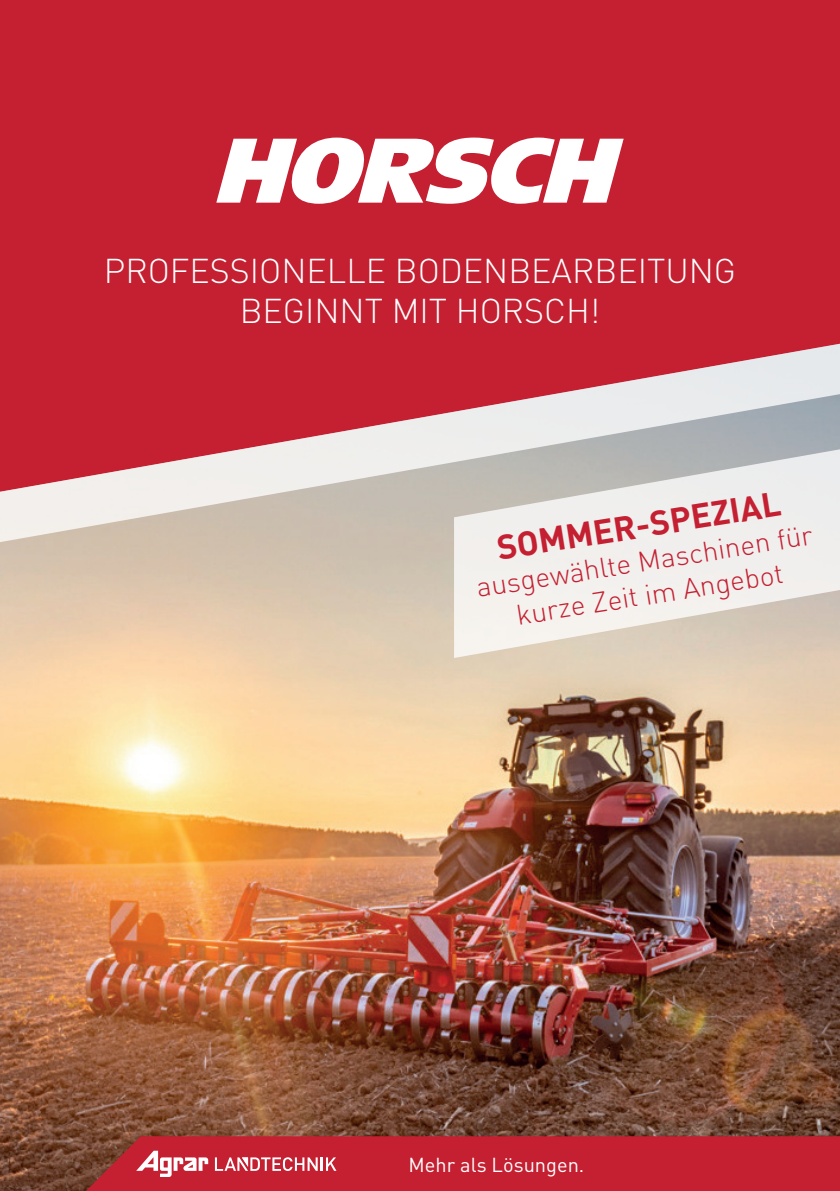
<style>
.page{position:relative;width:840px;height:1191px;background:#fff}
.page>*{position:absolute;margin:0;border:0;box-sizing:border-box;transform-origin:0 0}
.t1{font:300 34px/40.8px "DIN";color:#fff;text-align:center}
.t2{font:700 34px "DIN";color:#c42032}
.t3{font:300 28px/33.6px "DIN";color:#c42032;text-align:center}
.t4{font:20px "DIN";color:#fff}
</style>
<div class="page">
<div style="left:0;top:0;width:839px;height:342px;background:#c42032"></div>
<img style="left:0;top:546px;width:839px;height:645px">
<svg style="left:216px;top:138px;width:407px;height:66px"></svg>
<svg style="left:66px;top:1136px;width:773px;height:55px;fill:#c42032"></svg>
<svg style="left:136px;top:1150px;width:72px;height:26px"></svg>
<svg style="left:215px;top:1157px;width:121px;height:14px"></svg>
<svg style="left:0;top:342px;width:839px;height:204px;fill:#c42032"></svg>
<svg style="left:454px;top:383px;width:385px;height:275px;fill:#ededed"></svg>
<p class="t1" style="left:104px;top:249px;width:633px">PROFESSIONELLE BODENBEARBEITUNG<br>BEGINNT MIT HORSCH!</p>
<p class="t2" style="left:493px;top:526px;width:288px;rotate:-9deg">SOMMER-SPEZIAL</p>
<p class="t3" style="left:473px;top:570px;width:341px;rotate:-9deg">ausgewählte Maschinen für kurze Zeit im Angebot</p>
<p class="t4" style="left:408px;top:1152px;width:177px">Mehr als Lösungen.</p>
</div>
